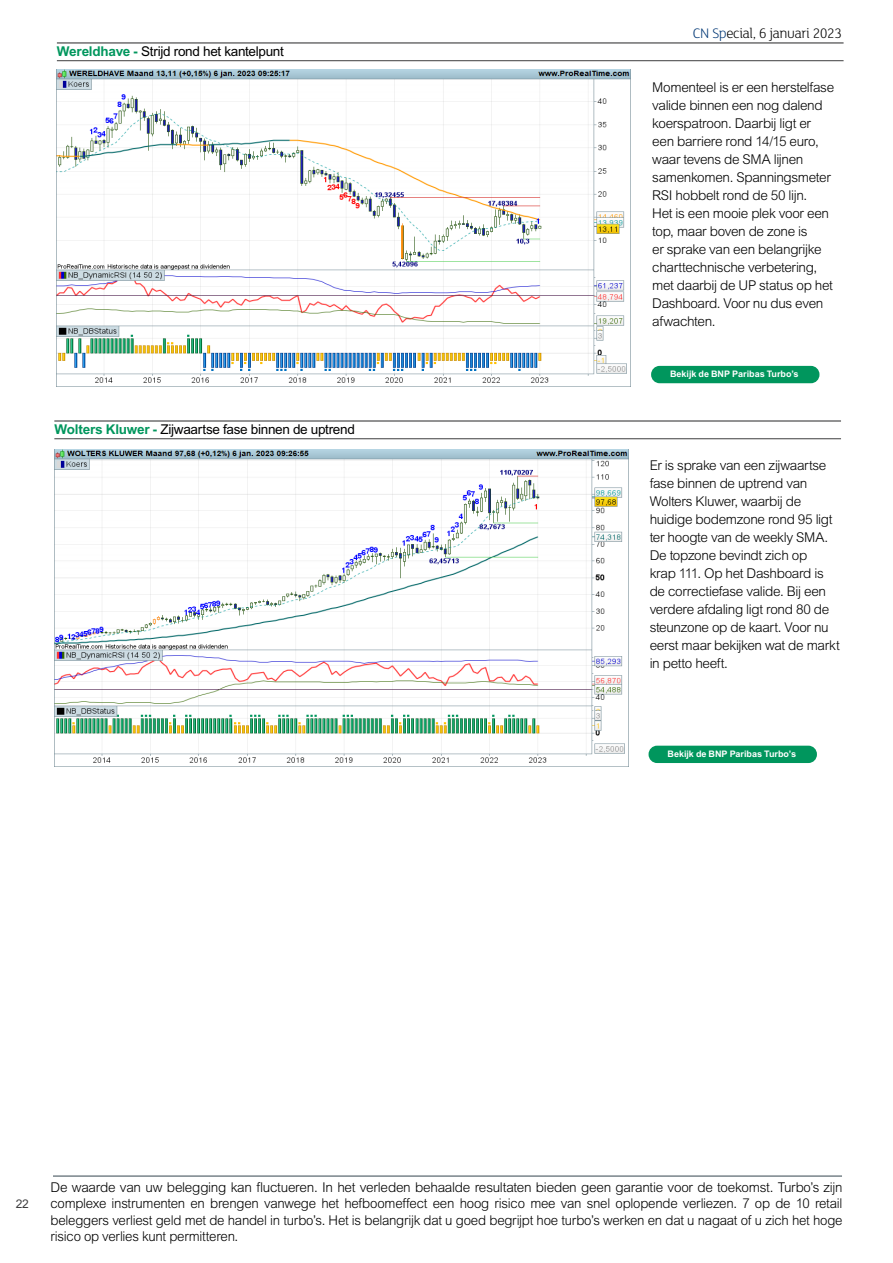
<style>
.page{position:relative;width:893px;height:1263px;background:#fff}
.page>*{position:absolute;margin:0;border:0;box-sizing:border-box;transform-origin:0 0}
.Heading_Table_Double{font:300 15px "RBS Lola";letter-spacing:-.035em;color:#000}
.Body{font:300 13.5px/18px "Arial MT Std";letter-spacing:-.025em;color:#000}
.t1{font:13.5px "Arial MT Std";letter-spacing:-.02em;color:#000}
.t2{font:12px "Arial MT Std";color:#3e3e3f}
.t3{font:700 9px "Arial MT Std";color:#fff}
.s1{font-weight:700;color:#00965d}
.s2{color:#013775}
</style>
<div class="page">
<hr style="left:53px;top:1175px;width:789px;height:2px;background:#78848a">
<hr style="left:57px;top:42px;width:787px;height:2px;background:#3e3e3f">
<hr style="left:57px;top:60px;width:787px;height:1px;background:#3e3e3f">
<img style="left:57px;top:69px;width:574px;height:317px">
<div style="left:651px;top:366px;width:168px;height:17px;background:#00965d;border-radius:9px"></div>
<hr style="left:54px;top:420px;width:787px;height:2px;background:#3e3e3f">
<hr style="left:54px;top:438px;width:787px;height:1px;background:#3e3e3f">
<img style="left:54px;top:449px;width:574px;height:317px">
<div style="left:648px;top:746px;width:169px;height:17px;background:#00965d;border-radius:9px"></div>
<p class="t1" style="left:57px;top:44px;width:228px"><span class="s1">Wereldhave -</span> Strijd rond het kantelpunt</p>
<p class="t1" style="left:54px;top:422px;width:302px"><span class="s1">Wolters Kluwer -</span> Zijwaartse fase binnen de uptrend</p>
<p class="Heading_Table_Double" style="left:693px;top:24px;width:151px"><span class="s2">CN Sp</span>ecial, 6 januari 2023</p>
<p class="Body" style="left:652px;top:79px;width:183px">Momenteel is er een herstelfase valide binnen een nog dalend koerspatroon. Daarbij ligt er een barriere rond 14/15 euro, waar tevens de SMA lijnen samenkomen. Spanningsmeter<br>RSI hobbelt rond de 50 lijn.<br>Het is een mooie plek voor een top, maar boven de zone is<br>er sprake van een belangrijke charttechnische verbetering, met daarbij de UP status op het<br>Dashboard. Voor nu dus even afwachten.</p>
<p class="t3" style="left:670px;top:368px;width:130px">Bekijk de BNP Paribas Turbo’s</p>
<p class="Body" style="left:650px;top:457px;width:192px">Er is sprake van een zijwaartse fase binnen de uptrend van<br>Wolters Kluwer, waarbij de huidige bodemzone rond 95 ligt ter hoogte van de weekly SMA.<br>De topzone bevindt zich op<br>krap 111. Op het Dashboard is de correctiefase valide. Bij een verdere afdaling ligt rond 80 de steunzone op de kaart. Voor nu eerst maar bekijken wat de markt in petto heeft.</p>
<p class="t3" style="left:667px;top:748px;width:130px">Bekijk de BNP Paribas Turbo’s</p>
<p class="t2" style="left:16px;top:1197px;width:15px">22</p>
<p class="Body" style="left:50px;top:1179px;width:794px;line-height:16.5px;text-align:justify">De waarde van uw belegging kan fluctueren. In het verleden behaalde resultaten bieden geen garantie voor de toekomst. Turbo’s zijn complexe instrumenten en brengen vanwege het hefboomeffect een hoog risico mee van snel oplopende verliezen. 7 op de 10 retail beleggers verliest geld met de handel in turbo’s. Het is belangrijk dat u goed begrijpt hoe turbo’s werken en dat u nagaat of u zich het hoge risico op verlies kunt permitteren.</p>
</div>
